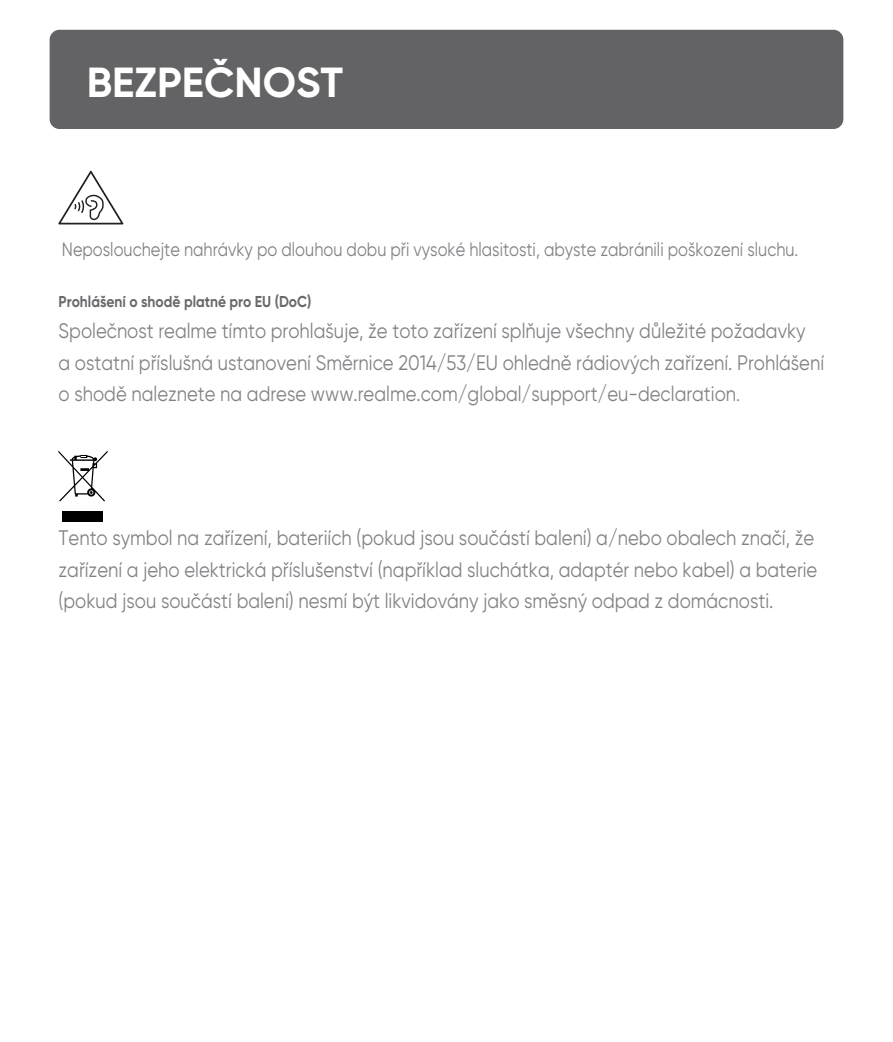
<style>
.page{position:relative;width:893px;height:1042px;background:#fff}
.page>*{position:absolute;margin:0;border:0;box-sizing:border-box;transform-origin:0 0}
.t1{font:700 42px "Gilroy";color:#fff}
.t2{font:21px/31.5px "Gilroy";color:#808285;scale:.88 1}
.t3{font:19.25px "Gilroy";color:#808285;scale:.85 1}
.t4{font:700 15.75px "Gilroy";color:#67696b;scale:.88 1}
.s1{font-size:19.25px}
</style>
<div class="page">
<div style="left:50px;top:30px;width:793px;height:99px;background:#636366;border-radius:10px"></div>
<svg style="left:58px;top:171px;width:65px;height:53px"></svg>
<div style="left:63px;top:512px;width:40px;height:10px;background:#000"></div>
<svg style="left:58px;top:450px;width:50px;height:51px"></svg>
<h1 class="t1" style="left:87px;top:56px;width:258px">BEZPEČNOST</h1>
<p class="t3" style="left:62px;top:238px;width:868px">Neposlouchejte nahrávky po dlouhou dobu při vysoké hlasitosti, abyste zabránili poškození sluchu.</p>
<p class="t4" style="left:59px;top:291px;width:289px">Prohlášení o shodě platné pro EU (DoC)</p>
<p class="t2" style="left:59px;top:315px;width:871px">Společnost realme tímto prohlašuje, že toto zařízení splňuje všechny důležité požadavky<br>a ostatní příslušná ustanovení Směrnice 2014/53/EU ohledně rádiových zařízení. Prohlášení o shodě naleznete na adrese www.realme.com/global/support/eu-declaration<span class="s1">.</span></p>
<p class="t2" style="left:59px;top:522px;width:864px">Tento symbol na zařízení, bateriích (pokud jsou součástí balení) a/nebo obalech značí, že zařízení a jeho elektrická příslušenství (například sluchátka, adaptér nebo kabel) a baterie (pokud jsou součástí balení) nesmí být likvidovány jako směsný odpad z domácnosti.</p>
</div>
